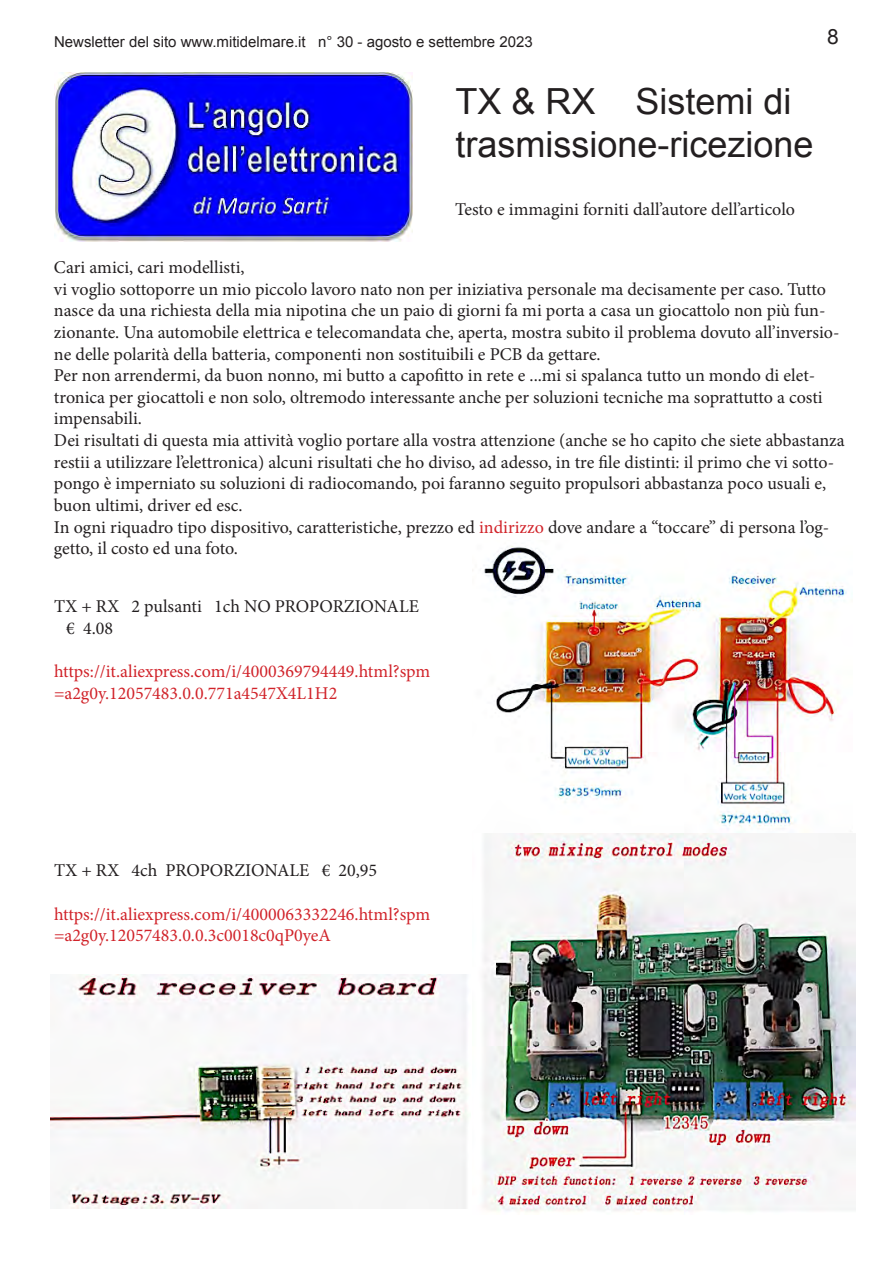
<style>
.page{position:relative;width:893px;height:1263px;background:#fff}
.page>*{position:absolute;margin:0;border:0;box-sizing:border-box;transform-origin:0 0}
.t1{font:36px/43.2px "Arial";color:#231f20}
.t2{font:21px "Arial";color:#231f20}
.t3{font:18px/21.6px "Minion Pro";color:#231f20}
.t4{font:18px/21.6px "Minion Pro";color:#d1232a}
.t5{font:15px "Arial";color:#231f20}
.s1{color:#d1232a}
</style>
<div class="page">
<img style="left:54px;top:72px;width:358px;height:170px">
<img style="left:472px;top:546px;width:375px;height:288px">
<img style="left:50px;top:974px;width:418px;height:235px">
<img style="left:483px;top:834px;width:372px;height:378px">
<p class="t5" style="left:54px;top:32px;width:480px">Newsletter del sito www.mitidelmare.it n° 30 - agosto e settembre 2023</p>
<p class="t2" style="left:827px;top:23px;width:13px">8</p>
<p class="t1" style="left:455px;top:80px;width:360px">TX &amp; RX Sistemi di trasmissione-ricezione</p>
<p class="t3" style="left:455px;top:199px;width:341px">Testo e immagini forniti dall’autore dell’articolo</p>
<p class="t3" style="left:54px;top:257px;width:192px">Cari amici, cari modellisti,</p>
<p class="t3" style="left:54px;top:278px;width:787px">vi voglio sottoporre un mio piccolo lavoro nato non per iniziativa personale ma decisamente per caso. Tutto nasce da una richiesta della mia nipotina che un paio di giorni fa mi porta a casa un giocattolo non più fun&shy;zionante. Una automobile elettrica e telecomandata che, aperta, mostra subito il problema dovuto all’inversio&shy;ne delle polarità della batteria, componenti non sostituibili e PCB da gettare.</p>
<p class="t3" style="left:54px;top:365px;width:770px">Per non arrendermi, da buon nonno, mi butto a capofitto in rete e ...mi si spalanca tutto un mondo di elet&shy;tronica per giocattoli e non solo, oltremodo interessante anche per soluzioni tecniche ma soprattutto a costi impensabili.</p>
<p class="t3" style="left:54px;top:430px;width:792px">Dei risultati di questa mia attività voglio portare alla vostra attenzione (anche se ho capito che siete abbastanza restii a utilizzare l’elettronica) alcuni risultati che ho diviso, ad adesso, in tre file distinti: il primo che vi sotto&shy;pongo è imperniato su soluzioni di radiocomando, poi faranno seguito propulsori abbastanza poco usuali e, buon ultimi, driver ed esc.</p>
<p class="t3" style="left:54px;top:516px;width:777px">In ogni riquadro tipo dispositivo, caratteristiche, prezzo ed <span class="s1">indirizzo</span> dove andare a “toccare” di persona l’og&shy;getto, il costo ed una foto.</p>
<p class="t3" style="left:54px;top:596px;width:366px">TX + RX 2 pulsanti 1ch NO PROPORZIONALE</p>
<p class="t3" style="left:66px;top:617px;width:48px">€ 4.08</p>
<p class="t4" style="left:54px;top:660px;width:378px">https://it.aliexpress.com/i/4000369794449.html?spm =a2g0y.12057483.0.0.771a4547X4L1H2</p>
<p class="t3" style="left:54px;top:860px;width:325px">TX + RX 4ch PROPORZIONALE € 20,95</p>
<p class="t4" style="left:54px;top:903px;width:378px">https://it.aliexpress.com/i/4000063332246.html?spm =a2g0y.12057483.0.0.3c0018c0qP0yeA</p>
</div>
